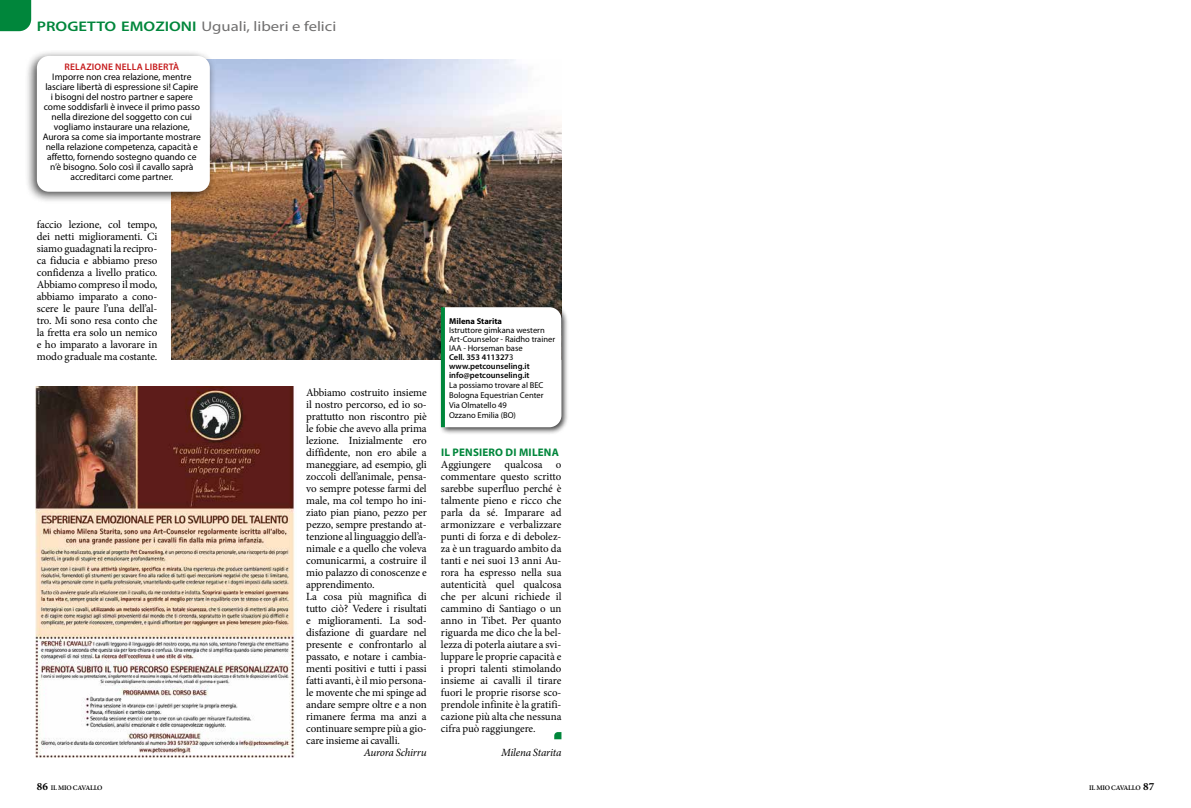
<style>
.page{position:relative;width:1191px;height:808px;background:#fff}
.page>*{position:absolute;margin:0;border:0;box-sizing:border-box;transform-origin:0 0}
.t1{font:14px "Myriad Pro";color:#706f6f;scale:1.19 1}
.t2{font:11px/12px "Minion Pro";letter-spacing:-.01em;color:#000;text-align:justify}
.t3{font:italic 11px "Minion Pro";letter-spacing:-.02em;color:#000}
.t4{font:700 11px "Myriad Pro";letter-spacing:.02em;color:#00863b}
.t5{font:9.5px/10px "Myriad Pro";color:#000;text-align:center}
.t6{font:600 9.5px "Myriad Pro";letter-spacing:.02em;color:#c51a1b}
.t7{font:8.5px/9px "Myriad Pro";color:#000}
.t8{font:700 8.5px "Myriad Pro";color:#000}
.t9{font:600 7px "Minion Pro";letter-spacing:-.03em;color:#000}
.s1{font-weight:600;color:#00863b}
.s2{font-weight:600}
.s3{font-weight:700;font-size:11px}
</style>
<div class="page">
<svg style="left:0;top:0;width:31px;height:31px"></svg>
<img style="left:35px;top:387px;width:260px;height:371px">
<img style="left:171px;top:60px;width:390px;height:300px">
<svg style="left:554px;top:732px;width:7px;height:7px"></svg>
<div style="left:439px;top:304px;width:130px;height:131px;background:#000;opacity:.75"></div>
<svg style="left:445px;top:307px;width:116px;height:120px"></svg>
<hr style="left:441px;top:307px;width:4px;height:120px;background:#00863b">
<div style="left:25px;top:49px;width:191px;height:155px;background:#000;opacity:.75"></div>
<div style="left:37px;top:56px;width:173px;height:136px;background:#fff;border-radius:12px"></div>
<p class="t1" style="left:37px;top:19px;width:253px"><span class="s1">PROGETTO EMOZIONI</span> Uguali, liberi e felici</p>
<p class="t6" style="left:65px;top:62px;width:116px">RELAZIONE NELLA LIBERTÀ</p>
<p class="t5" style="left:43px;top:72px;width:160px">Imporre non crea relazione, mentre lasciare libertà di espressione si! Capire<br>i bisogni del nostro partner e sapere come soddisfarli è invece il primo passo nella direzione del soggetto con cui vogliamo instaurare una relazione, Aurora sa come sia importante mostrare nella relazione competenza, capacità e affetto, fornendo sostegno quando ce n’è bisogno. Solo così il cavallo saprà accreditarci come partner.</p>
<p class="t2" style="left:37px;top:218px;width:122px">faccio lezione, col tempo, dei netti miglioramenti. Ci siamo guadagnati la recipro&shy;ca fiducia e abbiamo preso confidenza a livello pratico.<br>Abbiamo compreso il modo, abbiamo imparato a cono&shy;scere le paure l’una dell’al&shy;tro. Mi sono resa conto che la fretta era solo un nemico e ho imparato a lavorare in modo graduale ma costante.</p>
<p class="t2" style="left:306px;top:386px;width:122px;text-align:left">Abbiamo costruito insieme il nostro percorso, ed io so&shy;prattutto non riscontro piè le fobie che avevo alla prima lezione. Inizialmente ero diffidente, non ero abile a maneggiare, ad esempio, gli zoccoli dell’animale, pensa&shy;vo sempre potesse farmi del male, ma col tempo ho ini&shy;ziato pian piano, pezzo per pezzo, sempre prestando at&shy;tenzione al linguaggio dell’a&shy;nimale e a quello che voleva comunicarmi, a costruire il mio palazzo di conoscenze e apprendimento.<br>La cosa più magnifica di tutto ciò? Vedere i risultati e miglioramenti. La sod&shy;disfazione di guardare nel presente e confrontarlo al passato, e notare i cambia&shy;menti positivi e tutti i passi fatti avanti, è il mio persona&shy;le movente che mi spinge ad andare sempre oltre e a non rimanere ferma ma anzi a continuare sempre più a gio&shy;care insieme ai cavalli.</p>
<p class="t3" style="left:364px;top:745px;width:65px">Aurora Schirru</p>
<p class="t8" style="left:449px;top:316px;width:54px">Milena Starita</p>
<p class="t7" style="left:449px;top:326px;width:108px">Istruttore gimkana western<br>Art-Counselor - Raidho trainer<br>IAA - Horseman base<br><span class="s2">Cell. 353 411327</span>3 <span class="s2">www.petcounseling.it info@petcounseling.it</span></p>
<p class="t7" style="left:449px;top:380px;width:96px;line-height:10px">La possiamo trovare al BEC<br>Bologna Equestrian Center<br>Via Olmatello 49<br>Ozzano Emilia (BO)</p>
<p class="t4" style="left:441px;top:446px;width:119px">IL PENSIERO DI MILENA</p>
<p class="t2" style="left:441px;top:458px;width:122px">Aggiungere qualcosa o commentare questo scritto sarebbe superfluo perché è talmente pieno e ricco che parla da sé. Imparare ad armonizzare e verbalizzare punti di forza e di debolez&shy;za è un traguardo ambito da tanti e nei suoi 13 anni Au&shy;rora ha espresso nella sua autenticità quel qualcosa che per alcuni richiede il cammino di Santiago o un anno in Tibet. Per quanto riguarda me dico che la bel&shy;lezza di poterla aiutare a svi&shy;luppare le proprie capacità e i propri talenti stimolando insieme ai cavalli il tirare fuori le proprie risorse sco&shy;prendole infinite è la gratifi&shy;cazione più alta che nessuna cifra può raggiungere.</p>
<p class="t3" style="left:501px;top:745px;width:62px">Milena Starita</p>
<p class="t9" style="left:37px;top:783px;width:67px"><span class="s3">86</span> IL MIO CAVALLO</p>
<p class="t9" style="left:1089px;top:783px;width:67px">IL MIO CAVALLO <span class="s3">87</span></p>
</div>
